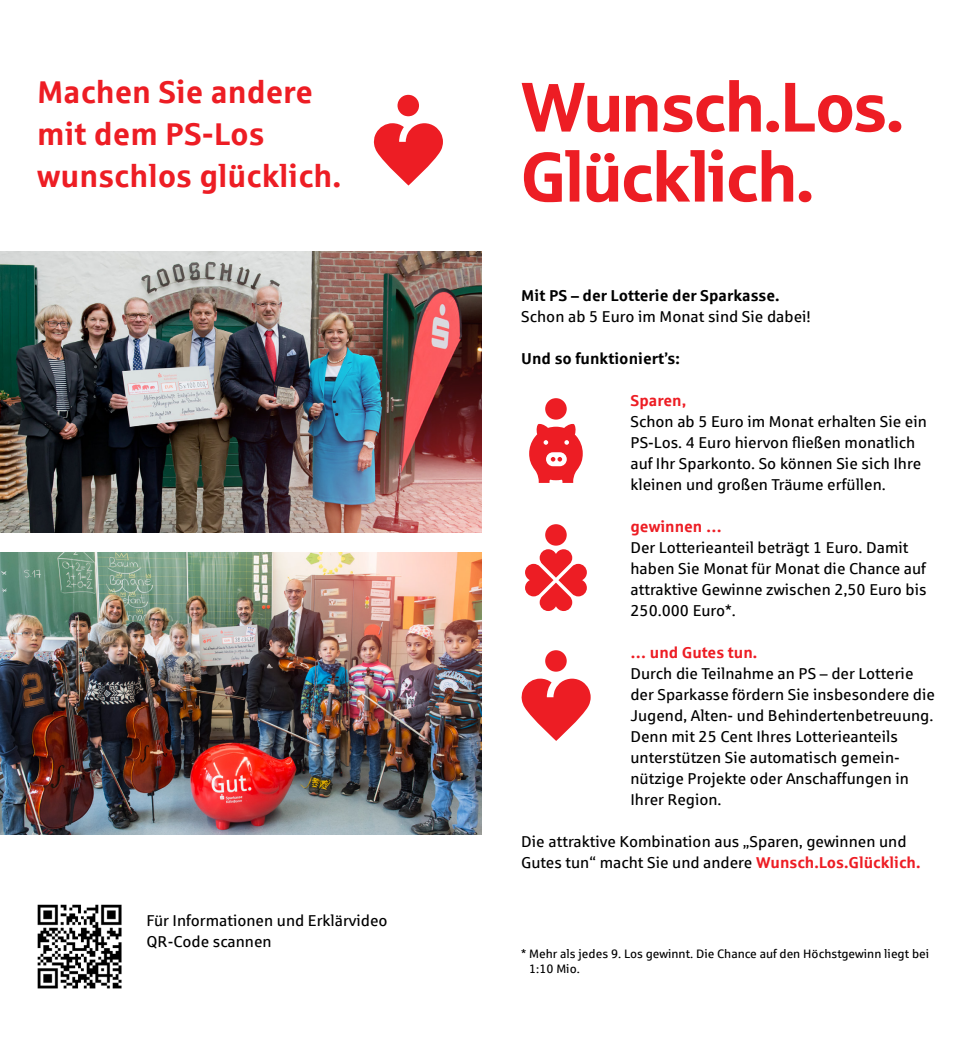
<style>
.page{position:relative;width:978px;height:1042px;background:#fff}
.page>*{position:absolute;margin:0;border:0;box-sizing:border-box;transform-origin:0 0}
.t1{font:70px/70px "Sparkasse Head";color:#ed1d24}
.t2{font:700 31.5px/42px "Sparkasse Rg";color:#ed1d24}
.t3{font:15.75px/21px "Sparkasse Rg";color:#000}
.t4{font:700 15.75px "Sparkasse Rg";color:#000}
.t5{font:700 15.75px "Sparkasse Rg";color:#ed1d24}
.t6{font:12.25px/15.8px "Sparkasse Rg";color:#000}
.s1{font-weight:700;color:#ed1d24}
</style>
<div class="page">
<img style="left:0;top:553px;width:481px;height:281px">
<img style="left:0;top:251px;width:481px;height:282px">
<img style="left:37px;top:904px;width:85px;height:85px">
<svg style="left:373px;top:123px;width:70px;height:63px"></svg>
<svg style="left:397px;top:95px;width:22px;height:21px"></svg>
<svg style="left:525px;top:524px;width:61px;height:87px"></svg>
<svg style="left:529px;top:398px;width:53px;height:85px"></svg>
<svg style="left:521px;top:678px;width:69px;height:63px"></svg>
<svg style="left:545px;top:650px;width:21px;height:22px"></svg>
<h2 class="t2" style="left:37px;top:70px;width:305px">Machen Sie andere mit dem PS-Los wunschlos glücklich.</h2>
<p class="t3" style="left:146px;top:909px;width:243px">Für Informationen und Erklärvideo<br>QR-Code scannen</p>
<h1 class="t1" style="left:521px;top:69px;width:384px">Wunsch.Los.<br>Glücklich.</h1>
<p class="t4" style="left:521px;top:286px;width:260px">Mit PS – der Lotterie der Sparkasse.</p>
<p class="t3" style="left:521px;top:306px;width:291px">Schon ab 5 Euro im Monat sind Sie dabei!</p>
<p class="t4" style="left:521px;top:349px;width:160px">Und so funktioniert’s:</p>
<p class="t5" style="left:630px;top:391px;width:57px">Sparen,</p>
<p class="t3" style="left:630px;top:411px;width:298px">Schon ab 5 Euro im Monat erhalten Sie ein PS-Los. 4 Euro hiervon fließen monatlich auf Ihr Sparkonto. So können Sie sich Ihre kleinen und großen Träume erfüllen.</p>
<p class="t5" style="left:630px;top:517px;width:93px">gewinnen …</p>
<p class="t3" style="left:630px;top:537px;width:298px">Der Lotterieanteil beträgt 1 Euro. Damit haben Sie Monat für Monat die Chance auf attraktive Gewinne zwischen 2,50 Euro bis 250.000 Euro*.</p>
<p class="t5" style="left:630px;top:643px;width:128px">… und Gutes tun.</p>
<p class="t3" style="left:630px;top:663px;width:306px">Durch die Teilnahme an PS – der Lotterie der Sparkasse fördern Sie insbesondere die Jugend, Alten- und Behindertenbetreuung.<br>Denn mit 25 Cent Ihres Lotterieanteils unterstützen Sie automatisch gemein&shy;nützige Projekte oder Anschaffungen in Ihrer Region.</p>
<p class="t3" style="left:521px;top:831px;width:400px">Die attraktive Kombination aus „Sparen, gewinnen und<br>Gutes tun“ macht Sie und andere <span class="s1">Wunsch.Los.Glücklich.</span></p>
<p class="t6" style="left:529px;top:945px;width:401px;text-indent:-8px">* Mehr als jedes 9. Los gewinnt. Die Chance auf den Höchstgewinn liegt bei<br>1:10 Mio.</p>
</div>
